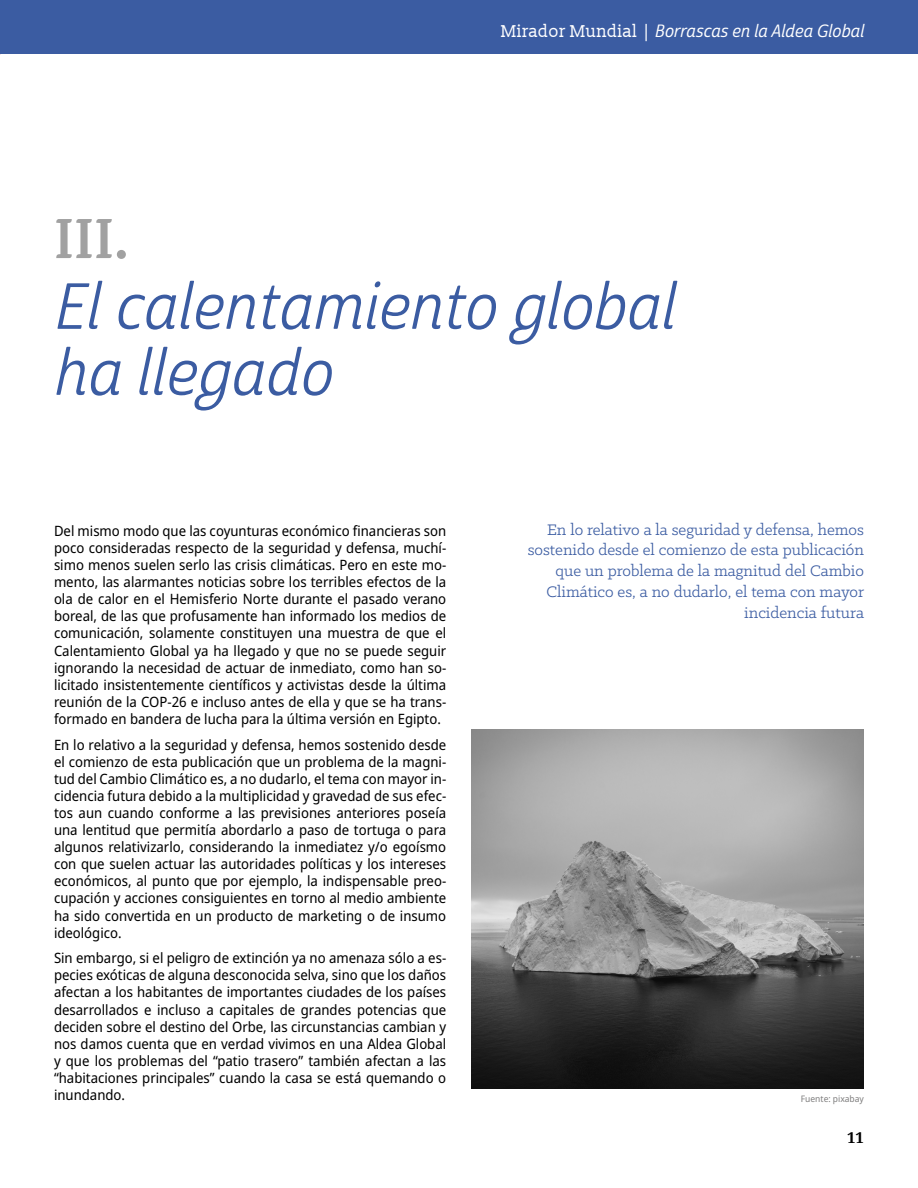
<style>
.page{position:relative;width:918px;height:1188px;background:#fff}
.page>*{position:absolute;margin:0;border:0;box-sizing:border-box;transform-origin:0 0}
.t1{font:63px/66px "Cabrito Sans Con Reg It";color:#3b5ca2}
.t2{font:700 57px "Karma";color:#a1a1a1}
.t3{font:17.25px/20.7px "Klinic Slab";color:#3b5ca2;text-align:right}
.t4{font:17.25px "Cabrito Sans Con Med It";color:#fff}
.t5{font:700 15px "Noto Serif";color:#000}
.t6{font:14.25px/17.1px "Noto Sans Display";color:#000;text-align:justify}
.t7{font:9px "Noto Sans Display";color:#818080}
.s1{font-family:"Slabo 13 px"}
.s2{font-family:"Noto Sans Display"}
</style>
<div class="page">
<div style="left:0;top:0;width:918px;height:54px;background:#3b5ca2"></div>
<img style="left:472px;top:729px;width:392px;height:360px">
<h2 class="t2" style="left:54px;top:205px;width:76px">III.</h2>
<p class="t4" style="left:501px;top:20px;width:364px"><span class="s1">Mirador Mundial</span> <span class="s2">|</span> Borrascas en la Aldea Global</p>
<h1 class="t1" style="left:54px;top:275px;width:623px">El calentamiento global ha llegado</h1>
<p class="t6" style="left:54px;top:522px;width:394px">Del mismo modo que las coyunturas económico financieras son poco consideradas respecto de la seguridad y defensa, muchí&shy;simo menos suelen serlo las crisis climáticas. Pero en este mo&shy;mento, las alarmantes noticias sobre los terribles efectos de la ola de calor en el Hemisferio Norte durante el pasado verano boreal, de las que profusamente han informado los medios de comunicación, solamente constituyen una muestra de que el Calentamiento Global ya ha llegado y que no se puede seguir ignorando la necesidad de actuar de inmediato, como han so&shy;licitado insistentemente científicos y activistas desde la última reunión de la COP-26 e incluso antes de ella y que se ha trans&shy;formado en bandera de lucha para la última versión en Egipto.</p>
<p class="t6" style="left:54px;top:736px;width:394px">En lo relativo a la seguridad y defensa, hemos sostenido desde el comienzo de esta publicación que un problema de la magni&shy;tud del Cambio Climático es, a no dudarlo, el tema con mayor in&shy;cidencia futura debido a la multiplicidad y gravedad de sus efec&shy;tos aun cuando conforme a las previsiones anteriores poseía una lentitud que permitía abordarlo a paso de tortuga o para algunos relativizarlo, considerando la inmediatez y/o egoísmo con que suelen actuar las autoridades políticas y los intereses económicos, al punto que por ejemplo, la indispensable preo&shy;cupación y acciones consiguientes en torno al medio ambiente ha sido convertida en un producto de marketing o de insumo ideológico.</p>
<p class="t6" style="left:54px;top:950px;width:394px">Sin embargo, si el peligro de extinción ya no amenaza sólo a es&shy;pecies exóticas de alguna desconocida selva, sino que los daños afectan a los habitantes de importantes ciudades de los países desarrollados e incluso a capitales de grandes potencias que deciden sobre el destino del Orbe, las circunstancias cambian y nos damos cuenta que en verdad vivimos en una Aldea Global y que los problemas del “patio trasero” también afectan a las “habitaciones principales” cuando la casa se está quemando o inundando.</p>
<p class="t3" style="left:528px;top:519px;width:338px">En lo relativo a la seguridad y defensa, hemos sostenido desde el comienzo de esta publicación que un problema de la magnitud del Cambio Climático es, a no dudarlo, el tema con mayor incidencia futura</p>
<p class="t7" style="left:801px;top:1092px;width:65px">Fuente: pixabay</p>
<p class="t5" style="left:847px;top:1127px;width:18px">11</p>
</div>
